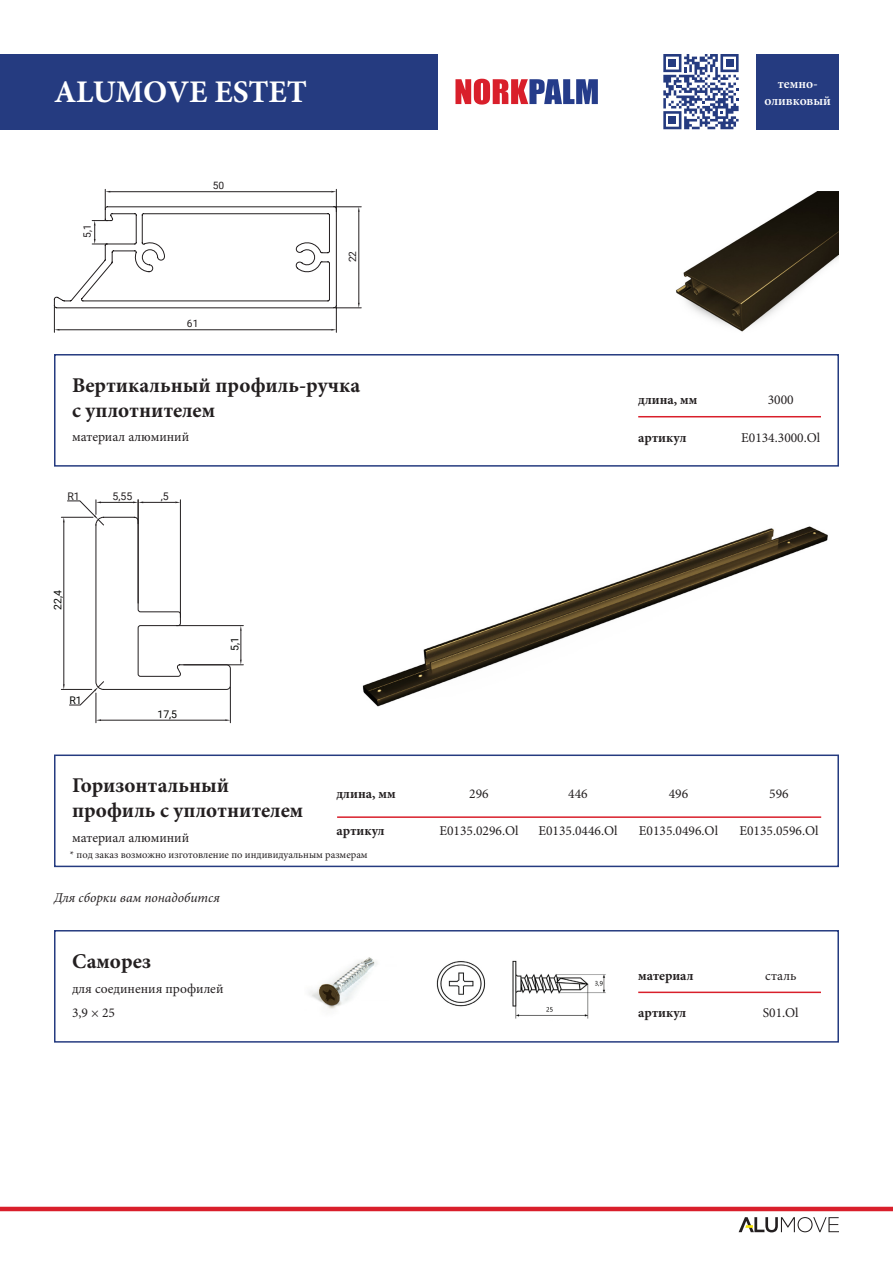
<style>
.page{position:relative;width:893px;height:1263px;background:#fff}
.page>*{position:absolute;margin:0;border:0;box-sizing:border-box;transform-origin:0 0}
.t1{font:700 31.5px "Minion Pro";letter-spacing:-.005em;color:#fff}
.t2{font:700 21px/25.2px "Minion Pro";color:#231f20}
.t3{font:13.5px/24.8px "Minion Pro";color:#231f20}
.t4{font:700 13.5px "Minion Pro";color:#231f20}
.t5{font:italic 13.5px "Minion Pro";color:#231f20}
.t6{font:600 13.5px/16.2px "Minion Pro";color:#fff;text-align:center}
.t7{font:10.5px "Minion Pro";color:#231f20}
.t8{font:10.5px "Roboto";color:#040503}
.t9{font:10.5px "Roboto";color:#231f20}
.t10{font:10.2px "Roboto";color:#231f20}
</style>
<div class="page">
<hr style="left:0;top:1207px;width:893px;height:4px;background:#d91f2b">
<svg style="left:455px;top:79px;width:143px;height:26px"></svg>
<div style="left:0;top:54px;width:437px;height:75px;background:#253b80"></div>
<div style="left:757px;top:54px;width:82px;height:75px;background:#253b80"></div>
<hr style="left:337px;top:816px;width:484px;height:2px;background:#d91f2b">
<hr style="left:638px;top:991px;width:183px;height:2px;background:#d91f2b">
<div style="left:54px;top:930px;width:785px;height:112px;border:2px solid #253b80"></div>
<div style="left:54px;top:354px;width:785px;height:113px;border:2px solid #253b80"></div>
<hr style="left:638px;top:416px;width:183px;height:1px;background:#d91f2b">
<div style="left:54px;top:754px;width:785px;height:113px;border:2px solid #253b80"></div>
<svg style="left:54px;top:189px;width:307px;height:143px"></svg>
<hr style="left:61px;top:517px;width:32px;height:1px;background:#231f20">
<hr style="left:61px;top:689px;width:31px;height:1px;background:#231f20">
<hr style="left:184px;top:664px;width:59px;height:1px;background:#231f20">
<hr style="left:176px;top:625px;width:67px;height:1px;background:#231f20">
<svg style="left:240px;top:626px;width:2px;height:39px"></svg>
<hr style="left:96px;top:693px;width:1px;height:30px;background:#231f20">
<hr style="left:230px;top:687px;width:1px;height:36px;background:#231f20">
<hr style="left:101px;top:720px;width:124px;height:1px;background:#231f20">
<svg style="left:63px;top:500px;width:168px;height:205px"></svg>
<svg style="left:739px;top:1217px;width:100px;height:15px"></svg>
<img style="left:676px;top:191px;width:163px;height:141px">
<img style="left:309px;top:957px;width:68px;height:52px">
<img style="left:436px;top:960px;width:170px;height:59px">
<img style="left:362px;top:526px;width:466px;height:181px">
<svg style="left:663px;top:54px;width:76px;height:75px"></svg>
<h1 class="t1" style="left:54px;top:69px;width:254px">ALUMOVE ESTET</h1>
<p class="t10" style="left:80px;top:238px;width:15px;rotate:-90deg">5,1</p>
<p class="t10" style="left:213px;top:179px;width:13px">50</p>
<p class="t10" style="left:187px;top:316px;width:13px">61</p>
<p class="t10" style="left:345px;top:262px;width:13px;rotate:-90deg">22</p>
<h2 class="t2" style="left:72px;top:372px;width:290px">Вертикальный профиль-ручка с уплотнителем</h2>
<p class="t3" style="left:72px;top:425px;width:119px">материал алюминий</p>
<p class="t9" style="left:67px;top:488px;width:14px">R1</p>
<p class="t9" style="left:113px;top:489px;width:21px">5,55</p>
<p class="t9" style="left:161px;top:489px;width:9px">,5</p>
<p class="t8" style="left:50px;top:610px;width:21px;rotate:-90deg">22,4</p>
<p class="t8" style="left:69px;top:693px;width:14px">R1</p>
<p class="t8" style="left:157px;top:707px;width:21px">17,5</p>
<p class="t8" style="left:227px;top:651px;width:15px;rotate:-90deg">5,1</p>
<p class="t6" style="left:765px;top:76px;width:68px">темно&shy;оливковый</p>
<p class="t4" style="left:638px;top:390px;width:61px">длина, мм</p>
<p class="t3" style="left:768px;top:387px;width:27px">3000</p>
<p class="t4" style="left:638px;top:428px;width:50px">артикул</p>
<p class="t3" style="left:741px;top:425px;width:81px">E0134.3000.Ol</p>
<h2 class="t2" style="left:72px;top:772px;width:233px">Горизонтальный профиль с уплотнителем</h2>
<p class="t3" style="left:72px;top:825px;width:119px">материал алюминий</p>
<p class="t4" style="left:336px;top:784px;width:61px">длина, мм</p>
<p class="t3" style="left:469px;top:781px;width:21px">296</p>
<p class="t3" style="left:568px;top:781px;width:21px">446</p>
<p class="t3" style="left:669px;top:781px;width:21px">496</p>
<p class="t3" style="left:769px;top:781px;width:21px">596</p>
<p class="t4" style="left:336px;top:821px;width:50px">артикул</p>
<p class="t3" style="left:439px;top:818px;width:81px">E0135.0296.Ol</p>
<p class="t3" style="left:538px;top:818px;width:81px">E0135.0446.Ol</p>
<p class="t3" style="left:639px;top:818px;width:81px">E0135.0496.Ol</p>
<p class="t3" style="left:739px;top:818px;width:81px">E0135.0596.Ol</p>
<p class="t7" style="left:70px;top:848px;width:299px">* под заказ возможно изготовление по индивидуальным размерам</p>
<p class="t5" style="left:54px;top:889px;width:167px">Для сборки вам понадобится</p>
<h2 class="t2" style="left:72px;top:948px;width:81px">Саморез</h2>
<p class="t3" style="left:72px;top:976px;width:153px">для соединения профилей<br>3,9 × 25</p>
<p class="t4" style="left:638px;top:966px;width:57px">материал</p>
<p class="t3" style="left:765px;top:963px;width:33px">сталь</p>
<p class="t4" style="left:638px;top:1004px;width:50px">артикул</p>
<p class="t3" style="left:763px;top:1001px;width:37px">S01.Ol</p>
</div>
